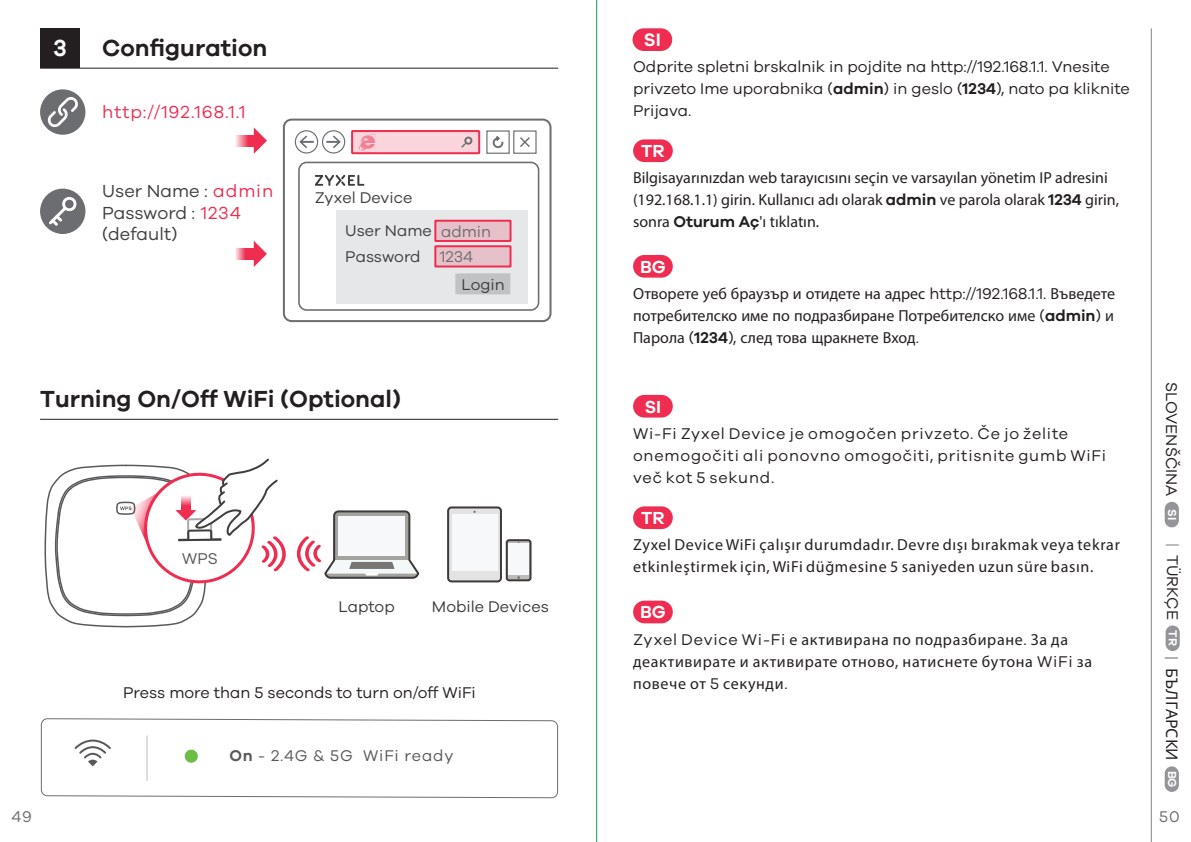
<style>
.page{position:relative;width:1191px;height:842px;background:#fff}
.page>*{position:absolute;margin:0;border:0;box-sizing:border-box;transform-origin:0 0}
.t1{font:600 24px "Galano Grotesque";color:#231f20}
.t2{font:600 24px "Galano Grotesque";color:#fff}
.t3{font:600 18.6px "Galano Grotesque";color:#fff}
.t4{font:18px/21.6px "Galano Grotesque";color:#3e3e3f}
.t5{font:18px "Galano Grotesque";letter-spacing:.05em;color:#ee2d50}
.t6{font:600 18px "Galano Grotesque";color:#fff}
.t7{font:16px/22px "Myriad Pro";letter-spacing:.03em;color:#231f20}
.t8{font:16px/22px "Galano Grotesque";color:#231f20}
.t9{font:16px/22px "Myriad Pro";color:#231f20}
.t10{font:16px/22px "Galano Grotesque";letter-spacing:.05em;color:#231f20}
.t11{font:16px/33.2px "Galano Grotesque";color:#3e3e3f}
.t12{font:16px "Galano Grotesque";letter-spacing:.05em;color:#57585a}
.t13{font:16px "Galano Grotesque";color:#3d3a39}
.t14{font:16px "Noto Sans";color:#231f20}
.t15{font:16px "Galano Grotesque";color:#6c6d70}
.s1{color:#ee2d50}
.s2{color:#6c6d70}
.s3{font-weight:600}
.s4{font-weight:600;color:#211e1e}
.s5{font-family:"Galano Grotesque";font-weight:600;color:#211e1e}
.s6{font-family:"Galano Grotesque"}
.s7{font-weight:600;font-size:12px;color:#fff}
.s8{color:#939598}
.s9{font-family:"Galano Grotesque";color:#808285}
.s10{font-family:"Galano Grotesque";font-weight:600;font-size:12px;color:#fff}
</style>
<div class="page">
<hr style="left:1151px;top:28px;width:1px;height:814px;background:#808285">
<hr style="left:596px;top:0;width:1px;height:842px;background:#129847">
<div style="left:632px;top:28px;width:40px;height:23px;background:#ee2d50;border-radius:11px"></div>
<div style="left:633px;top:255px;width:40px;height:23px;background:#ee2d50;border-radius:11px"></div>
<div style="left:633px;top:139px;width:40px;height:23px;background:#ee2d50;border-radius:11px"></div>
<div style="left:633px;top:395px;width:40px;height:23px;background:#ee2d50;border-radius:11px"></div>
<div style="left:633px;top:601px;width:40px;height:22px;background:#ee2d50;border-radius:11px"></div>
<div style="left:633px;top:506px;width:40px;height:23px;background:#ee2d50;border-radius:11px"></div>
<hr style="left:40px;top:68px;width:518px;height:1px;background:#231f20">
<div style="left:40px;top:28px;width:40px;height:40px;background:#231f20"></div>
<svg style="left:235px;top:248px;width:19px;height:11px"></svg>
<svg style="left:254px;top:241px;width:13px;height:26px"></svg>
<div style="left:336px;top:210px;width:191px;height:93px;background:#e6e7e9"></div>
<div style="left:435px;top:221px;width:75px;height:20px;background:#e7c1ca"></div>
<div style="left:434px;top:220px;width:77px;height:22px;border:2px solid #ee2d50"></div>
<div style="left:435px;top:246px;width:75px;height:20px;background:#e7c1ca"></div>
<div style="left:434px;top:245px;width:77px;height:22px;border:2px solid #ee2d50"></div>
<svg style="left:315px;top:175px;width:49px;height:11px"></svg>
<div style="left:283px;top:119px;width:268px;height:203px;border:2px solid #6c6d70;border-radius:8px"></div>
<div style="left:486px;top:130px;width:24px;height:24px;border:1px solid #6c6d70"></div>
<div style="left:513px;top:130px;width:23px;height:24px;border:1px solid #6c6d70"></div>
<svg style="left:520px;top:137px;width:10px;height:10px"></svg>
<div style="left:352px;top:131px;width:127px;height:22px;background:#fbd5dc"></div>
<div style="left:351px;top:130px;width:129px;height:24px;border:2px solid #ee2d50"></div>
<svg style="left:359px;top:134px;width:16px;height:16px"></svg>
<svg style="left:461px;top:137px;width:11px;height:11px"></svg>
<div style="left:322px;top:130px;width:23px;height:24px;border:1px solid #6c6d70;border-radius:50%"></div>
<svg style="left:326px;top:135px;width:15px;height:13px"></svg>
<div style="left:295px;top:130px;width:23px;height:24px;border:1px solid #6c6d70;border-radius:50%"></div>
<svg style="left:299px;top:135px;width:15px;height:13px"></svg>
<div style="left:298px;top:162px;width:241px;height:149px;border:2px solid #6c6d70;border-radius:8px"></div>
<svg style="left:492px;top:136px;width:12px;height:12px"></svg>
<svg style="left:455px;top:273px;width:55px;height:21px"></svg>
<div style="left:40px;top:189px;width:45px;height:45px;background:#6c6d70;border-radius:50%"></div>
<svg style="left:49px;top:197px;width:28px;height:29px"></svg>
<svg style="left:235px;top:135px;width:19px;height:11px"></svg>
<svg style="left:254px;top:128px;width:13px;height:26px"></svg>
<div style="left:40px;top:89px;width:45px;height:46px;background:#6c6d70;border-radius:50%"></div>
<svg style="left:45px;top:94px;width:36px;height:36px"></svg>
<hr style="left:40px;top:419px;width:518px;height:1px;background:#231f20">
<svg style="left:40px;top:719px;width:518px;height:80px"></svg>
<hr style="left:146px;top:735px;width:2px;height:46px;background:#d1d2d4">
<svg style="left:75px;top:739px;width:36px;height:27px"></svg>
<svg style="left:297px;top:510px;width:123px;height:69px"></svg>
<div style="left:507px;top:540px;width:23px;height:41px;background:#bcbab8;border-radius:2px"></div>
<div style="left:508px;top:543px;width:21px;height:32px;background:#f6f8f9"></div>
<div style="left:448px;top:508px;width:53px;height:74px;background:#e2e3e2;border-radius:3px"></div>
<div style="left:452px;top:514px;width:45px;height:56px;background:#f6f8f9"></div>
<div style="left:506px;top:539px;width:25px;height:42px;border:2px solid #3d3a39;border-radius:2px"></div>
<div style="left:447px;top:506px;width:55px;height:76px;border:2px solid #3d3a39;border-radius:3px"></div>
<div style="left:1164px;top:502px;width:14px;height:25px;background:#939598;border-radius:7px"></div>
<div style="left:1164px;top:766px;width:14px;height:26px;background:#939598;border-radius:7px"></div>
<div style="left:1165px;top:625px;width:14px;height:26px;background:#939598;border-radius:7px"></div>
<svg style="left:44px;top:458px;width:242px;height:170px"></svg>
<h1 class="t2" style="left:53px;top:33px;width:15px">3</h1>
<h1 class="t1" style="left:102px;top:33px;width:167px">Configuration</h1>
<p class="t5" style="left:102px;top:102px;width:145px">http://192.168.1.1</p>
<p class="t4" style="left:102px;top:180px;width:172px">User Name : <span class="s1">admin<br></span>Password : <span class="s1">1234 </span>(default)</p>
<p class="t11" style="left:345px;top:181px;width:88px;text-indent:-30px">Zyxel Device<br>User Name</p>
<p class="t11" style="left:345px;top:240px;width:129px">Password <span class="s2">1234</span></p>
<p class="t15" style="left:441px;top:222px;width:52px">admin</p>
<p class="t11" style="left:461px;top:267px;width:45px">Login</p>
<h1 class="t1" style="left:40px;top:384px;width:362px">Turning On/Off WiFi (Optional)</h1>
<p class="t15" style="left:11px;top:807px;width:22px">49</p>
<p class="t13" style="left:338px;top:597px;width:58px">Laptop</p>
<p class="t13" style="left:432px;top:597px;width:118px">Mobile Devices</p>
<p class="t8" style="left:123px;top:681px;width:354px">Press more than 5 seconds to turn on/off WiFi</p>
<p class="t12" style="left:229px;top:746px;width:225px"><span class="s3">On</span> - 2.4G &amp; 5G WiFi ready</p>
<p class="t3" style="left:644px;top:29px;width:19px">SI</p>
<p class="t8" style="left:633px;top:56px;width:498px">Odprite spletni brskalnik in pojdite na http://192.168.1.1. Vnesite privzeto Ime uporabnika (<span class="s4">admin</span>) in geslo (<span class="s4">1234</span>), nato pa kliknite<br>Prijava.</p>
<p class="t6" style="left:641px;top:140px;width:25px">TR</p>
<p class="t9" style="left:633px;top:167px;width:487px">Bilgisayarınızdan web tarayıcısını seçin ve varsayılan yönetim IP adresini (192.168.1.1) girin. Kullanıcı adı olarak <span class="s5">admin</span> ve parola olarak <span class="s5">1234</span> girin, sonra <span class="s5">Oturum Aç</span>'ı tıklatın.</p>
<p class="t6" style="left:640px;top:256px;width:27px">BG</p>
<p class="t7" style="left:633px;top:282px;width:483px;text-align:justify">Отворете уеб браузър и отидете на адрес <span class="s6">http://192.168.1.1.</span> Въведете потребителско име по подразбиране Потребителско име <span class="s6">(</span><span class="s5">admin</span><span class="s6">)</span> и Парола <span class="s6">(</span><span class="s5">1234</span><span class="s6">),</span> след това щракнете Вход<span class="s6">.</span></p>
<p class="t6" style="left:644px;top:395px;width:18px">SI</p>
<p class="t10" style="left:633px;top:422px;width:474px">Wi-Fi Zyxel Device je omogočen privzeto. Če jo želite onemogočiti ali ponovno omogočiti, pritisnite gumb WiFi več kot 5 sekund.</p>
<p class="t6" style="left:641px;top:507px;width:25px">TR</p>
<p class="t7" style="left:633px;top:534px;width:488px">Zyxel Device WiFi çalışır durumdadır. Devre dışı bırakmak veya tekrar etkinleştirmek için, WiFi düğmesine 5 saniyeden uzun süre basın.</p>
<p class="t6" style="left:640px;top:601px;width:27px">BG</p>
<p class="t7" style="left:633px;top:628px;width:460px"><span class="s6">Zyxel Device Wi-Fi</span> е активирана по подразбиране<span class="s6">.</span> За да деактивирате и активирате отново<span class="s6">,</span> натиснете бутона <span class="s6">WiFi</span> за повече от <span class="s6">5</span> секунди<span class="s6">.</span></p>
<p class="t8" style="left:1183px;top:382px;width:140px;rotate:90deg">SLOVENŠČINA <span class="s7">SI</span></p>
<p class="t8" style="left:1184px;top:543px;width:105px;rotate:90deg"><span class="s8">|</span> TÜRKÇE <span class="s7">TR</span></p>
<p class="t14" style="left:1183px;top:656px;width:133px;rotate:90deg"><span class="s9">|</span> БЪЛГАРСКИ <span class="s10">BG</span></p>
<p class="t15" style="left:1159px;top:807px;width:22px">50</p>
</div>
